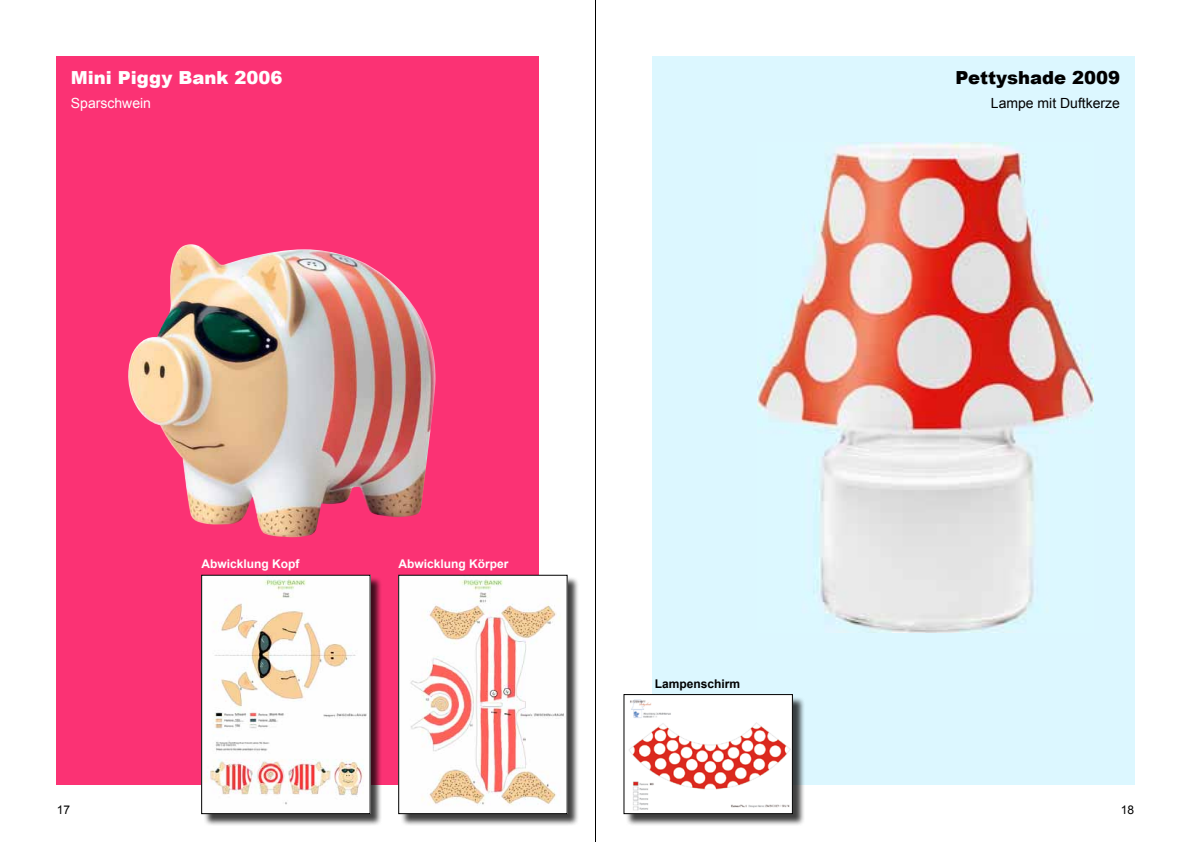
<style>
.page{position:relative;width:1191px;height:842px;background:#fff}
.page>*{position:absolute;margin:0;border:0;box-sizing:border-box;transform-origin:0 0}
.t1{font:900 18px "Arial";color:#fff}
.t2{font:900 18px "Arial";color:#000}
.t3{font:14px "Arial";color:#000}
.t4{font:14px "Arial";color:#fff}
.t5{font:700 12px "Arial";color:#fff}
.t6{font:700 12px "Arial";color:#000}
.t7{font:12px "Arial";color:#000}
</style>
<div class="page">
<div style="left:57px;top:57px;width:482px;height:728px;background:#fb3274"></div>
<img style="left:128px;top:244px;width:307px;height:294px">
<div style="left:652px;top:57px;width:482px;height:728px;background:#dcf7ff"></div>
<img style="left:757px;top:143px;width:336px;height:490px">
<div style="left:400px;top:577px;width:180px;height:249px;background:#000;opacity:.75"></div>
<img style="left:400px;top:577px;width:165px;height:235px">
<div style="left:398px;top:575px;width:169px;height:239px;border:1px solid #000"></div>
<div style="left:203px;top:577px;width:180px;height:249px;background:#000;opacity:.75"></div>
<img style="left:203px;top:577px;width:165px;height:235px">
<div style="left:201px;top:575px;width:169px;height:239px;border:1px solid #000"></div>
<div style="left:625px;top:696px;width:180px;height:130px;background:#000;opacity:.75"></div>
<img style="left:626px;top:696px;width:164px;height:116px">
<div style="left:624px;top:694px;width:168px;height:120px;border:1px solid #000"></div>
<hr style="left:595px;top:0;width:1px;height:842px;background:#000">
<h1 class="t1" style="left:71px;top:64px;width:213px">Mini Piggy Bank 2006</h1>
<p class="t4" style="left:71px;top:94px;width:82px">Sparschwein</p>
<p class="t5" style="left:201px;top:556px;width:100px">Abwicklung Kopf</p>
<p class="t5" style="left:398px;top:556px;width:112px">Abwicklung Körper</p>
<p class="t6" style="left:655px;top:676px;width:87px">Lampenschirm</p>
<h1 class="t2" style="left:955px;top:64px;width:166px">Pettyshade 2009</h1>
<p class="t3" style="left:991px;top:94px;width:131px">Lampe mit Duftkerze</p>
<p class="t7" style="left:57px;top:802px;width:15px">17</p>
<p class="t7" style="left:1121px;top:802px;width:15px">18</p>
</div>
